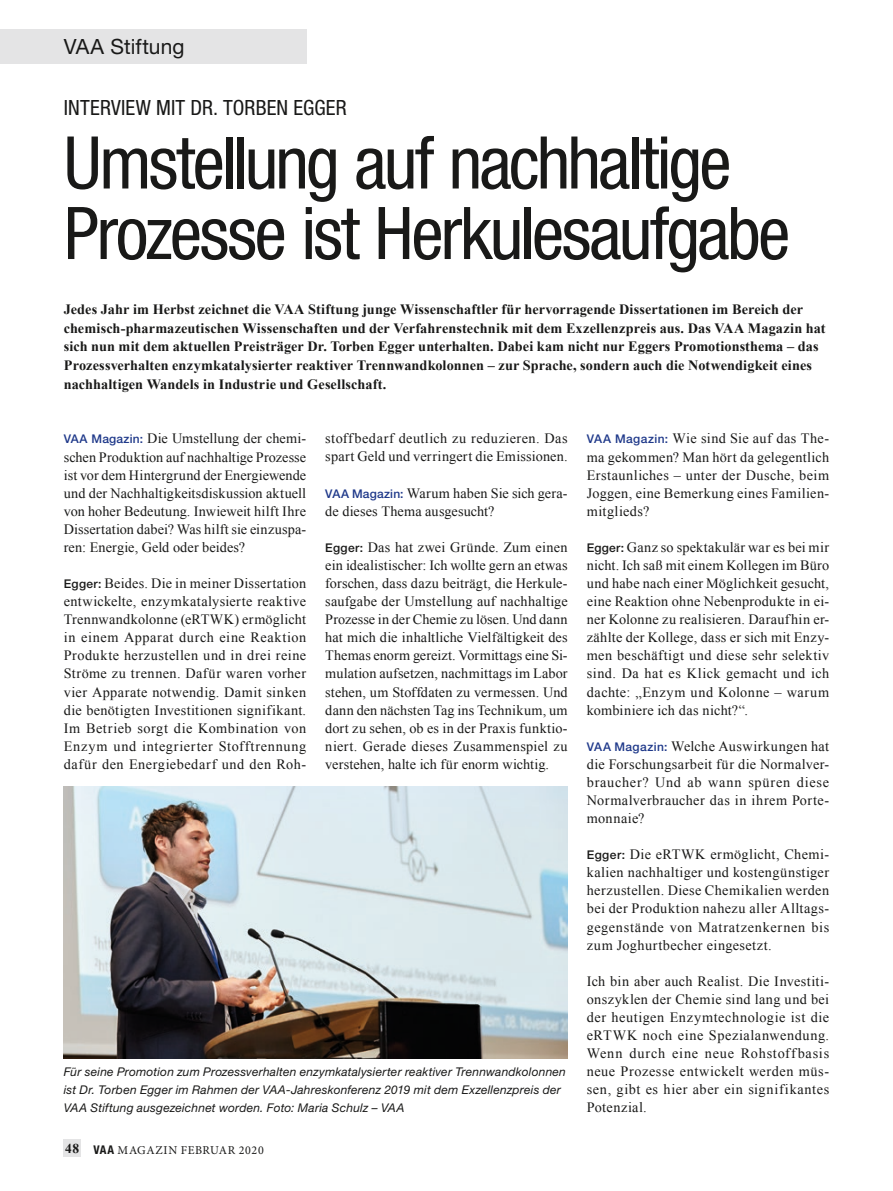
<style>
.page{position:relative;width:893px;height:1191px;background:#fff}
.page>*{position:absolute;margin:0;border:0;box-sizing:border-box;transform-origin:0 0}
.t1{font:condensed 72.75px/70.5px "Helvetica Neue LT Std";letter-spacing:-.04em;color:#191918}
.t2{font:condensed 21px "Helvetica Neue LT Std";letter-spacing:.005em;color:#191918}
.t3{font:21px "Helvetica Neue LT Std";letter-spacing:.005em;color:#191918}
.t4{font:14.25px/18px "Times New Roman";letter-spacing:.025em;color:#191918;text-align:justify}
.t5{font:700 14.25px/18.8px "Times New Roman";letter-spacing:.005em;color:#191918}
.t6{font:14.25px/18px "Times New Roman";letter-spacing:.005em;color:#191918}
.t7{font:italic 12px/18px "Helvetica Neue LT Std";letter-spacing:.015em;color:#191918}
.t8{font:12px "Minion Pro";letter-spacing:.055em;color:#191918}
.s1{font-family:"Helvetica Neue LT Std";font-weight:500;font-size:12px;color:#1f398a}
.s2{font-family:"Helvetica Neue LT Std";font-weight:500;font-size:12px}
.s3{font-family:"Times New Roman";font-weight:700;font-size:13.5px}
.s4{font-family:"Helvetica Neue LT Std";font-weight:700;font-stretch:condensed}
</style>
<div class="page">
<div style="left:64px;top:1140px;width:17px;height:17px;background:#e4e4e5"></div>
<div style="left:0;top:30px;width:306px;height:34px;background:#e4e4e5"></div>
<img style="left:64px;top:787px;width:504px;height:271px">
<h2 class="t3" style="left:64px;top:34px;width:122px">VAA Stiftung</h2>
<h2 class="t2" style="left:64px;top:95px;width:284px">INTERVIEW MIT DR. TORBEN EGGER</h2>
<h1 class="t1" style="left:64px;top:127px;width:728px">Umstellung auf nachhaltige<br>Prozesse ist Herkulesaufgabe</h1>
<p class="t5" style="left:64px;top:299px;width:763px">Jedes Jahr im Herbst zeichnet die VAA Stiftung junge Wissenschaftler für hervorragende Dissertationen im Bereich der chemisch-pharmazeutischen Wissenschaften und der Verfahrenstechnik mit dem Exzellenzpreis aus. Das VAA Magazin hat sich nun mit dem aktuellen Preisträger Dr. Torben Egger unterhalten. Dabei kam nicht nur Eggers Promotionsthema – das Prozessverhalten enzymkatalysierter reaktiver Trennwandkolonnen – zur Sprache, sondern auch die Notwendigkeit eines nachhaltigen Wandels in Industrie und Gesellschaft.</p>
<p class="t4" style="left:64px;top:429px;width:244px"><span class="s1">VAA Magazin:</span> Die Umstellung der chemi&shy;schen Produktion auf nachhaltige Prozesse ist vor dem Hintergrund der Energiewende und der Nachhaltigkeitsdiskussion aktuell von hoher Bedeutung. Inwieweit hilft Ihre Dissertation dabei? Was hilft sie einzuspa&shy;ren: Energie, Geld oder beides?</p>
<p class="t4" style="left:64px;top:574px;width:244px"><span class="s2">Egger:</span> Beides. Die in meiner Dissertation entwickelte, enzymkatalysierte reaktive Trennwandkolonne (eRTWK) ermöglicht in einem Apparat durch eine Reaktion Produkte herzustellen und in drei reine Ströme zu trennen. Dafür waren vorher vier Apparate notwendig. Damit sinken die benötigten Investitionen signifikant.<br>Im Betrieb sorgt die Kombination von Enzym und integrierter Stofftrennung dafür den Energiebedarf und den Roh-</p>
<p class="t4" style="left:325px;top:429px;width:244px">stoffbedarf deutlich zu reduzieren. Das spart Geld und verringert die Emissionen.</p>
<p class="t6" style="left:325px;top:483px;width:244px"><span class="s1">VAA Magazin:</span> Warum haben Sie sich gera&shy;de dieses Thema ausgesucht?</p>
<p class="t4" style="left:325px;top:538px;width:244px"><span class="s2">Egger:</span> Das hat zwei Gründe. Zum einen ein idealistischer: Ich wollte gern an etwas forschen, dass dazu beiträgt, die Herkule&shy;saufgabe der Umstellung auf nachhaltige Prozesse in der Chemie zu lösen. Und dann hat mich die inhaltliche Vielfältigkeit des Themas enorm gereizt. Vormittags eine Si&shy;mulation aufsetzen, nachmittags im Labor stehen, um Stoffdaten zu vermessen. Und dann den nächsten Tag ins Technikum, um dort zu sehen, ob es in der Praxis funktio&shy;niert. Gerade dieses Zusammenspiel zu verstehen, halte ich für enorm wichtig.</p>
<p class="t7" style="left:64px;top:1062px;width:504px">Für seine Promotion zum Prozessverhalten enzymkatalysierter reaktiver Trennwandkolonnen ist Dr. Torben Egger im Rahmen der VAA-Jahreskonferenz 2019 mit dem Exzellenzpreis der<br>VAA Stiftung ausgezeichnet worden. Foto: Maria Schulz – VAA</p>
<p class="t8" style="left:65px;top:1141px;width:200px"><span class="s3">48</span> <span class="s4">VAA</span> MAGAZIN FEBRUAR 2020</p>
<p class="t4" style="left:587px;top:429px;width:244px"><span class="s1">VAA Magazin:</span> Wie sind Sie auf das The&shy;ma gekommen? Man hört da gelegentlich Erstaunliches – unter der Dusche, beim Joggen, eine Bemerkung eines Familien&shy;mitglieds?</p>
<p class="t4" style="left:587px;top:538px;width:244px"><span class="s2">Egger:</span> Ganz so spektakulär war es bei mir nicht. Ich saß mit einem Kollegen im Büro und habe nach einer Möglichkeit gesucht, eine Reaktion ohne Nebenprodukte in ei&shy;ner Kolonne zu realisieren. Daraufhin er&shy;zählte der Kollege, dass er sich mit Enzy&shy;men beschäftigt und diese sehr selektiv sind. Da hat es Klick gemacht und ich dachte: „Enzym und Kolonne – warum kombiniere ich das nicht?“.</p>
<p class="t4" style="left:587px;top:736px;width:244px"><span class="s1">VAA Magazin:</span> Welche Auswirkungen hat die Forschungsarbeit für die Normalver&shy;braucher? Und ab wann spüren diese Normalverbraucher das in ihrem Porte&shy;monnaie?</p>
<p class="t4" style="left:587px;top:845px;width:244px"><span class="s2">Egger:</span> Die eRTWK ermöglicht, Chemi&shy;kalien nachhaltiger und kostengünstiger herzustellen. Diese Chemikalien werden bei der Produktion nahezu aller Alltags&shy;gegenstände von Matratzenkernen bis zum Joghurtbecher eingesetzt.</p>
<p class="t4" style="left:587px;top:971px;width:244px">Ich bin aber auch Realist. Die Investiti&shy;onszyklen der Chemie sind lang und bei der heutigen Enzymtechnologie ist die eRTWK noch eine Spezialanwendung.<br>Wenn durch eine neue Rohstoffbasis neue Prozesse entwickelt werden müs&shy;sen, gibt es hier aber ein signifikantes Potenzial.</p>
</div>
